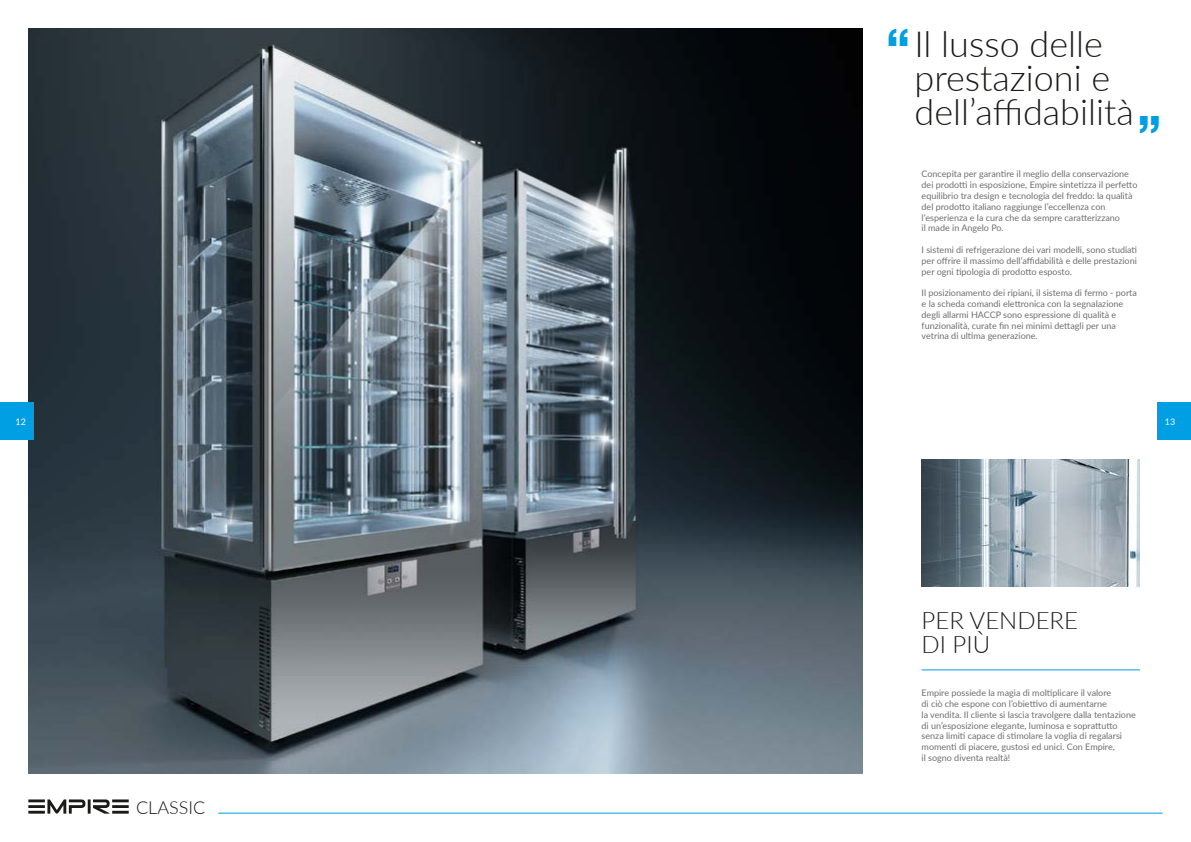
<style>
.page{position:relative;width:1191px;height:842px;background:#fff}
.page>*{position:absolute;margin:0;border:0;box-sizing:border-box;transform-origin:0 0}
.t1{font:800 48px "Helvetica Neue LT Std";color:#009ee3}
.t2{font:300 36px/34px "Lato";color:#1a1a18}
.t3{font:300 24px/24px "Lato";color:#1a1a18}
.t4{font:300 18px "Lato";color:#1a1a18}
.t5{font:9px/10.8px "Lato";color:#6f6f6e}
.t6{font:9px "Lato";color:#fff}
.s1{font-family:"Helvetica Neue LT Std";font-weight:800;font-size:48px;color:#009ee3}
</style>
<div class="page">
<img style="left:28px;top:28px;width:834px;height:746px">
<hr style="left:921px;top:669px;width:219px;height:1px;background:#009ee3">
<hr style="left:218px;top:813px;width:944px;height:1px;background:#009ee3">
<svg style="left:28px;top:799px;width:101px;height:15px"></svg>
<img style="left:921px;top:459px;width:219px;height:128px">
<div style="left:0;top:402px;width:34px;height:38px;background:#009ee3"></div>
<div style="left:1156px;top:402px;width:35px;height:38px;background:#009ee3"></div>
<h2 class="t2" style="left:914px;top:26px;width:221px;text-indent:-28px"><span class="s1">“</span>Il lusso delle prestazioni e dell’affidabilità</h2>
<h1 class="t1" style="left:1161px;top:145px;width:25px;rotate:-180deg">“</h1>
<p class="t5" style="left:921px;top:168px;width:217px">Concepita per garantire il meglio della conservazione dei prodotti in esposizione, Empire sintetizza il perfetto equilibrio tra design e tecnologia del freddo: la qualità del prodotto italiano raggiunge l’eccellenza con l’esperienza e la cura che da sempre caratterizzano<br>il made in Angelo Po.</p>
<p class="t5" style="left:921px;top:244px;width:217px;text-align:justify">I sistemi di refrigerazione dei vari modelli, sono studiati per offrire il massimo dell’affidabilità e delle prestazioni per ogni tipologia di prodotto esposto.</p>
<p class="t5" style="left:921px;top:287px;width:217px">Il posizionamento dei ripiani, il sistema di fermo - porta e la scheda comandi elettronica con la segnalazione degli allarmi HACCP sono espressione di qualità e funzionalità, curate fin nei minimi dettagli per una vetrina di ultima generazione.</p>
<p class="t6" style="left:16px;top:415px;width:12px">12</p>
<p class="t6" style="left:1165px;top:415px;width:12px">13</p>
<h3 class="t4" style="left:136px;top:795px;width:71px">CLASSIC</h3>
<h3 class="t3" style="left:921px;top:607px;width:158px">PER VENDERE<br>DI PIÙ</h3>
<p class="t5" style="left:921px;top:687px;width:216px">Empire possiede la magia di moltiplicare il valore<br>di ciò che espone con l’obiettivo di aumentarne<br>la vendita. Il cliente si lascia travolgere dalla tentazione di un’esposizione elegante, luminosa e soprattutto senza limiti capace di stimolare la voglia di regalarsi momenti di piacere, gustosi ed unici. Con Empire,<br>il sogno diventa realtà!</p>
</div>
